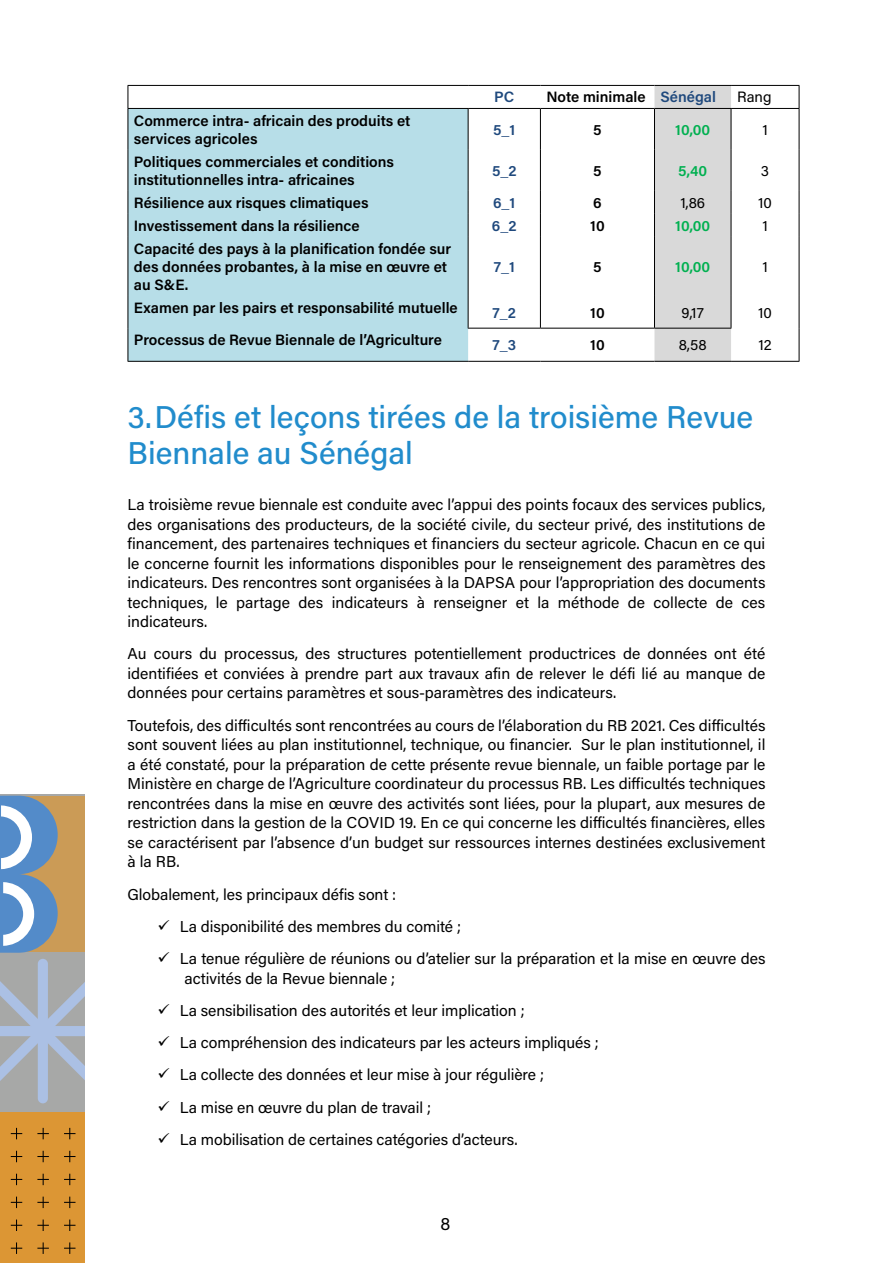
<style>
.page{position:relative;width:893px;height:1263px;background:#fff}
.page>*{position:absolute;margin:0;border:0;box-sizing:border-box;transform-origin:0 0}
.t1{font:500 31.5px/36px "Acumin Pro";color:#218ccc}
.t2{font:18px "Acumin Pro";color:#000}
.t3{font:15.75px/19.5px "Acumin Pro";letter-spacing:-.005em;color:#000;text-align:justify}
.t4{font:600 15px/18px "Acumin Pro";color:#000}
.t5{font:600 15px "Acumin Pro";color:#1f497d}
.t6{font:15px "Acumin Pro";letter-spacing:.005em;color:#000}
.t7{font:600 15px "Acumin Pro";letter-spacing:.005em;color:#00b050}
</style>
<div class="page">
<div style="left:0;top:1112px;width:121px;height:151px;background:#dc9634"></div>
<svg style="left:11px;top:1128px;width:11px;height:11px"></svg>
<svg style="left:37px;top:1128px;width:12px;height:11px"></svg>
<svg style="left:64px;top:1128px;width:12px;height:11px"></svg>
<svg style="left:11px;top:1151px;width:11px;height:11px"></svg>
<svg style="left:37px;top:1151px;width:12px;height:11px"></svg>
<svg style="left:64px;top:1151px;width:12px;height:11px"></svg>
<svg style="left:11px;top:1174px;width:11px;height:11px"></svg>
<svg style="left:37px;top:1174px;width:12px;height:11px"></svg>
<svg style="left:64px;top:1174px;width:12px;height:11px"></svg>
<svg style="left:11px;top:1196px;width:11px;height:12px"></svg>
<svg style="left:37px;top:1196px;width:12px;height:12px"></svg>
<svg style="left:64px;top:1196px;width:12px;height:12px"></svg>
<svg style="left:11px;top:1219px;width:11px;height:12px"></svg>
<svg style="left:37px;top:1219px;width:12px;height:12px"></svg>
<svg style="left:64px;top:1219px;width:12px;height:12px"></svg>
<svg style="left:11px;top:1242px;width:11px;height:12px"></svg>
<svg style="left:37px;top:1242px;width:12px;height:12px"></svg>
<svg style="left:64px;top:1242px;width:12px;height:12px"></svg>
<div style="left:85px;top:85px;width:808px;height:1178px;background:#fff"></div>
<div style="left:129px;top:109px;width:339px;height:252px;background:#b7dee8"></div>
<hr style="left:468px;top:109px;width:1px;height:41px;background:#000">
<hr style="left:540px;top:109px;width:1px;height:41px;background:#000">
<hr style="left:468px;top:150px;width:1px;height:41px;background:#000">
<hr style="left:540px;top:150px;width:1px;height:41px;background:#000">
<svg style="left:468px;top:191px;width:1px;height:46px"></svg>
<svg style="left:540px;top:191px;width:1px;height:46px"></svg>
<div style="left:654px;top:86px;width:78px;height:275px;background:#d9d9d9"></div>
<hr style="left:468px;top:237px;width:1px;height:59px;background:#000">
<hr style="left:540px;top:237px;width:1px;height:59px;background:#000">
<hr style="left:654px;top:237px;width:1px;height:59px;background:#000">
<hr style="left:731px;top:237px;width:1px;height:59px;background:#000">
<hr style="left:468px;top:296px;width:1px;height:32px;background:#000">
<hr style="left:540px;top:296px;width:1px;height:32px;background:#000">
<hr style="left:654px;top:296px;width:1px;height:32px;background:#000">
<hr style="left:731px;top:296px;width:1px;height:32px;background:#000">
<hr style="left:128px;top:108px;width:340px;height:1px;background:#000">
<hr style="left:468px;top:108px;width:72px;height:1px;background:#000">
<hr style="left:540px;top:108px;width:114px;height:1px;background:#000">
<hr style="left:654px;top:108px;width:77px;height:1px;background:#000">
<hr style="left:731px;top:108px;width:68px;height:1px;background:#000">
<hr style="left:468px;top:328px;width:72px;height:1px;background:#000">
<hr style="left:540px;top:328px;width:114px;height:1px;background:#000">
<hr style="left:654px;top:328px;width:77px;height:1px;background:#000">
<hr style="left:128px;top:85px;width:340px;height:1px;background:#000">
<svg style="left:128px;top:86px;width:1px;height:22px"></svg>
<hr style="left:468px;top:85px;width:72px;height:1px;background:#000">
<hr style="left:540px;top:85px;width:114px;height:1px;background:#000">
<hr style="left:654px;top:85px;width:77px;height:1px;background:#000">
<hr style="left:731px;top:85px;width:68px;height:1px;background:#000">
<svg style="left:799px;top:86px;width:1px;height:22px"></svg>
<hr style="left:128px;top:109px;width:1px;height:41px;background:#000">
<hr style="left:799px;top:109px;width:1px;height:41px;background:#000">
<hr style="left:128px;top:150px;width:1px;height:41px;background:#000">
<hr style="left:799px;top:150px;width:1px;height:41px;background:#000">
<svg style="left:128px;top:191px;width:1px;height:46px"></svg>
<svg style="left:799px;top:191px;width:1px;height:46px"></svg>
<hr style="left:128px;top:237px;width:1px;height:59px;background:#000">
<hr style="left:799px;top:237px;width:1px;height:59px;background:#000">
<hr style="left:128px;top:296px;width:1px;height:32px;background:#000">
<hr style="left:799px;top:296px;width:1px;height:32px;background:#000">
<hr style="left:128px;top:328px;width:1px;height:33px;background:#000">
<hr style="left:799px;top:328px;width:1px;height:33px;background:#000">
<hr style="left:128px;top:361px;width:340px;height:1px;background:#000">
<hr style="left:468px;top:361px;width:72px;height:1px;background:#000">
<hr style="left:540px;top:361px;width:114px;height:1px;background:#000">
<hr style="left:654px;top:361px;width:77px;height:1px;background:#000">
<hr style="left:731px;top:361px;width:68px;height:1px;background:#000">
<svg style="left:0;top:795px;width:85px;height:317px;background:#a2a8ac"></svg>
<p class="t5" style="left:494px;top:87px;width:22px">PC</p>
<p class="t4" style="left:546px;top:88px;width:101px">Note minimale</p>
<p class="t5" style="left:660px;top:87px;width:57px">Sénégal</p>
<p class="t6" style="left:737px;top:87px;width:36px">Rang</p>
<p class="t4" style="left:134px;top:111px;width:278px">Commerce intra- africain des produits et services agricoles</p>
<p class="t5" style="left:493px;top:119px;width:24px">5_1</p>
<p class="t4" style="left:593px;top:120px;width:10px">5</p>
<p class="t7" style="left:675px;top:119px;width:36px">10,00</p>
<p class="t6" style="left:762px;top:119px;width:7px">1</p>
<p class="t4" style="left:134px;top:152px;width:261px">Politiques commerciales et conditions institutionnelles intra- africaines</p>
<p class="t5" style="left:492px;top:160px;width:26px">5_2</p>
<p class="t4" style="left:593px;top:161px;width:10px">5</p>
<p class="t7" style="left:678px;top:160px;width:31px">5,40</p>
<p class="t6" style="left:761px;top:160px;width:10px">3</p>
<p class="t4" style="left:134px;top:193px;width:236px">Résilience aux risques climatiques</p>
<p class="t5" style="left:493px;top:192px;width:24px">6_1</p>
<p class="t4" style="left:593px;top:193px;width:10px">6</p>
<p class="t6" style="left:680px;top:192px;width:26px">1,86</p>
<p class="t6" style="left:758px;top:192px;width:15px">10</p>
<p class="t4" style="left:134px;top:216px;width:227px">Investissement dans la résilience</p>
<p class="t5" style="left:492px;top:215px;width:26px">6_2</p>
<p class="t4" style="left:590px;top:216px;width:16px">10</p>
<p class="t7" style="left:675px;top:215px;width:36px">10,00</p>
<p class="t6" style="left:762px;top:215px;width:7px">1</p>
<p class="t4" style="left:134px;top:239px;width:319px">Capacité des pays à la planification fondée sur des données probantes, à la mise en œuvre et au S&amp;E.</p>
<p class="t5" style="left:494px;top:256px;width:23px">7_1</p>
<p class="t4" style="left:593px;top:257px;width:10px">5</p>
<p class="t7" style="left:675px;top:256px;width:36px">10,00</p>
<p class="t6" style="left:762px;top:256px;width:7px">1</p>
<p class="t4" style="left:134px;top:298px;width:325px">Examen par les pairs et responsabilité mutuelle</p>
<p class="t5" style="left:493px;top:302px;width:25px">7_2</p>
<p class="t4" style="left:590px;top:303px;width:16px">10</p>
<p class="t6" style="left:682px;top:302px;width:24px">9,17</p>
<p class="t6" style="left:758px;top:302px;width:15px">10</p>
<p class="t4" style="left:134px;top:330px;width:310px">Processus de Revue Biennale de l’Agriculture</p>
<p class="t5" style="left:492px;top:334px;width:25px">7_3</p>
<p class="t4" style="left:590px;top:335px;width:16px">10</p>
<p class="t6" style="left:679px;top:335px;width:29px">8,58</p>
<p class="t6" style="left:758px;top:335px;width:15px">12</p>
<p class="t1" style="left:128px;top:397px;width:627px">3.Défis et leçons tirées de la troisième Revue<br>Biennale au Sénégal</p>
<p class="t3" style="left:128px;top:494px;width:639px">La troisième revue biennale est conduite avec l’appui des points focaux des services publics, des organisations des producteurs, de la société civile, du secteur privé, des institutions de financement, des partenaires techniques et financiers du secteur agricole. Chacun en ce qui le concerne fournit les informations disponibles pour le renseignement des paramètres des indicateurs. Des rencontres sont organisées à la DAPSA pour l’appropriation des documents techniques, le partage des indicateurs à renseigner et la méthode de collecte de ces indicateurs.</p>
<p class="t3" style="left:128px;top:644px;width:639px">Au cours du processus, des structures potentiellement productrices de données ont été identifiées et conviées à prendre part aux travaux afin de relever le défi lié au manque de données pour certains paramètres et sous-paramètres des indicateurs.</p>
<p class="t3" style="left:128px;top:715px;width:639px">Toutefois, des difficultés sont rencontrées au cours de l’élaboration du RB 2021. Ces difficultés sont souvent liées au plan institutionnel, technique, ou financier. Sur le plan institutionnel, il a été constaté, pour la préparation de cette présente revue biennale, un faible portage par le Ministère en charge de l’Agriculture coordinateur du processus RB. Les difficultés techniques rencontrées dans la mise en œuvre des activités sont liées, pour la plupart, aux mesures de restriction dans la gestion de la COVID 19. En ce qui concerne les difficultés financières, elles se caractérisent par l’absence d’un budget sur ressources internes destinées exclusivement à la RB.</p>
<p class="t3" style="left:128px;top:884px;width:270px">Globalement, les principaux défis sont :</p>
<p class="t3" style="left:158px;top:916px;width:305px">✓ La disponibilité des membres du comité ;</p>
<p class="t3" style="left:185px;top:948px;width:582px;text-indent:-27px">✓ La tenue régulière de réunions ou d’atelier sur la préparation et la mise en œuvre des activités de la Revue biennale ;</p>
<p class="t3" style="left:158px;top:1000px;width:369px">✓ La sensibilisation des autorités et leur implication ;</p>
<p class="t3" style="left:158px;top:1032px;width:443px">✓ La compréhension des indicateurs par les acteurs impliqués ;</p>
<p class="t3" style="left:158px;top:1064px;width:388px">✓ La collecte des données et leur mise à jour régulière ;</p>
<p class="t3" style="left:158px;top:1097px;width:275px">✓ La mise en œuvre du plan de travail ;</p>
<p class="t3" style="left:158px;top:1129px;width:362px">✓ La mobilisation de certaines catégories d’acteurs.</p>
<p class="t2" style="left:440px;top:1211px;width:11px">8</p>
</div>
